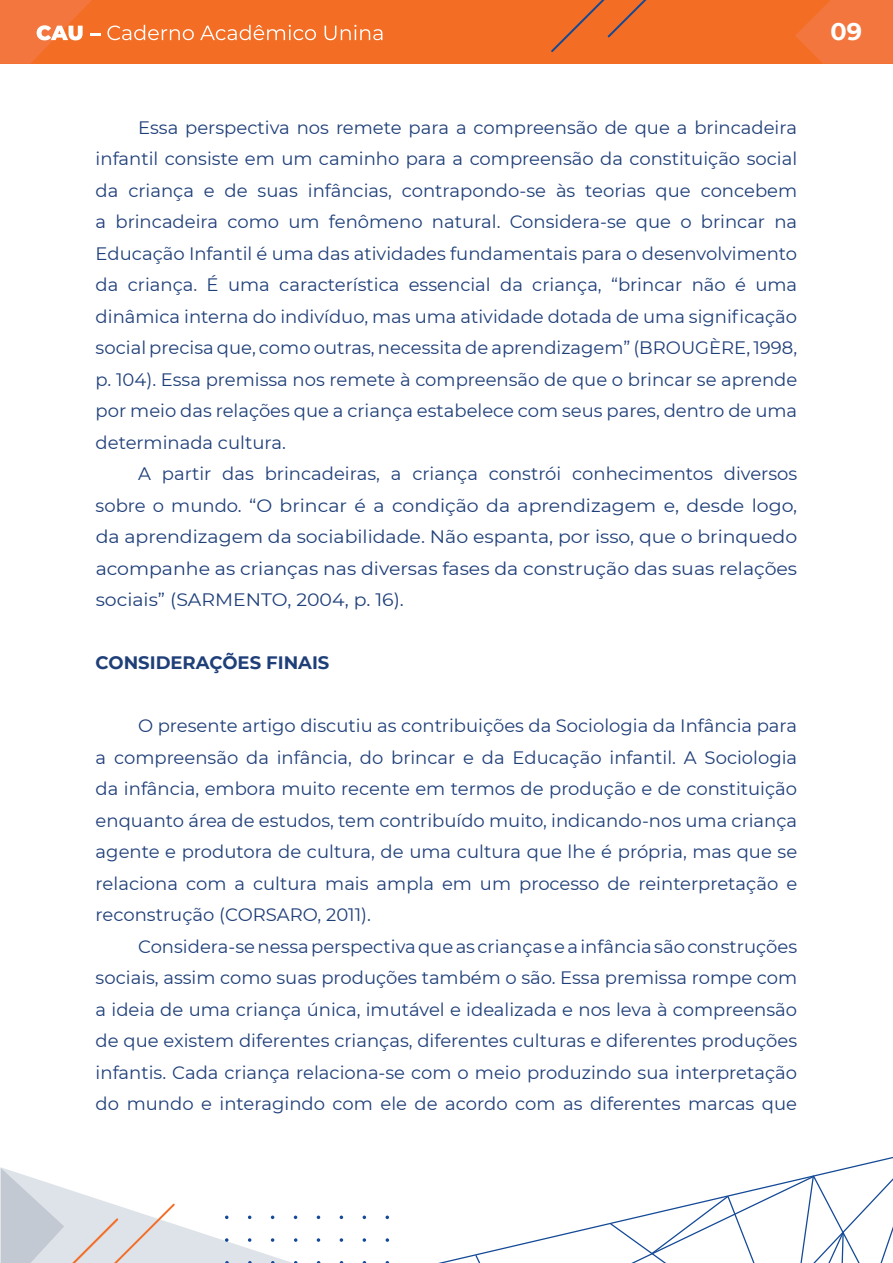
<style>
.page{position:relative;width:893px;height:1263px;background:#fff}
.page>*{position:absolute;margin:0;border:0;box-sizing:border-box;transform-origin:0 0}
.t1{font:700 24px "Montserrat";color:#fff}
.t2{font:18px/31.5px "Montserrat";color:#1f3f79;text-align:justify}
.t3{font:700 18px "Montserrat";color:#1f3f79}
</style>
<div class="page">
<div style="left:0;top:0;width:893px;height:64px;background:#f36e24"></div>
<svg style="left:795px;top:0;width:98px;height:64px"></svg>
<svg style="left:0;top:0;width:100px;height:64px"></svg>
<svg style="left:107px;top:25px;width:87px;height:15px"></svg>
<svg style="left:200px;top:25px;width:116px;height:15px"></svg>
<svg style="left:325px;top:25px;width:57px;height:15px"></svg>
<svg style="left:551px;top:0;width:96px;height:52px"></svg>
<svg style="left:438px;top:1156px;width:455px;height:107px"></svg>
<svg style="left:475px;top:1255px;width:5px;height:8px"></svg>
<svg style="left:610px;top:1175px;width:283px;height:88px"></svg>
<svg style="left:317px;top:1215px;width:3px;height:4px"></svg>
<svg style="left:340px;top:1215px;width:3px;height:4px"></svg>
<svg style="left:363px;top:1215px;width:3px;height:4px"></svg>
<svg style="left:385px;top:1215px;width:4px;height:4px"></svg>
<svg style="left:317px;top:1238px;width:3px;height:4px"></svg>
<svg style="left:340px;top:1238px;width:3px;height:4px"></svg>
<svg style="left:363px;top:1238px;width:3px;height:4px"></svg>
<svg style="left:386px;top:1238px;width:3px;height:4px"></svg>
<svg style="left:1px;top:1167px;width:296px;height:96px"></svg>
<p class="t2" style="left:96px;top:111px;width:703px;text-indent:43px">Essa perspectiva nos remete para a compreensão de que a brincadeira infantil consiste em um caminho para a compreensão da constituição social da criança e de suas infâncias, contrapondo-se às teorias que concebem a brincadeira como um fenômeno natural. Considera-se que o brincar na Educação Infantil é uma das atividades fundamentais para o desenvolvimento da criança. É uma característica essencial da criança, “brincar não é uma dinâmica interna do indivíduo, mas uma atividade dotada de uma significação social precisa que, como outras, necessita de aprendizagem” (BROUGÈRE, 1998, p. 104). Essa premissa nos remete à compreensão de que o brincar se aprende por meio das relações que a criança estabelece com seus pares, dentro de uma determinada cultura.</p>
<p class="t2" style="left:96px;top:457px;width:703px;text-indent:43px">A partir das brincadeiras, a criança constrói conhecimentos diversos sobre o mundo. “O brincar é a condição da aprendizagem e, desde logo, da aprendizagem da sociabilidade. Não espanta, por isso, que o brinquedo acompanhe as crianças nas diversas fases da construção das suas relações sociais” (SARMENTO, 2004, p. 16).</p>
<p class="t3" style="left:96px;top:650px;width:235px">CONSIDERAÇÕES FINAIS</p>
<p class="t2" style="left:96px;top:709px;width:703px;text-indent:43px">O presente artigo discutiu as contribuições da Sociologia da Infância para a compreensão da infância, do brincar e da Educação infantil. A Sociologia da infância, embora muito recente em termos de produção e de constituição enquanto área de estudos, tem contribuído muito, indicando-nos uma criança agente e produtora de cultura, de uma cultura que lhe é própria, mas que se relaciona com a cultura mais ampla em um processo de reinterpretação e reconstrução (CORSARO, 2011).</p>
<p class="t2" style="left:96px;top:930px;width:703px;text-indent:43px">Considera-se nessa perspectiva que as crianças e a infância são construções sociais, assim como suas produções também o são. Essa premissa rompe com a ideia de uma criança única, imutável e idealizada e nos leva à compreensão de que existem diferentes crianças, diferentes culturas e diferentes produções infantis. Cada criança relaciona-se com o meio produzindo sua interpretação do mundo e interagindo com ele de acordo com as diferentes marcas que</p>
<h1 class="t1" style="left:830px;top:14px;width:33px">09</h1>
</div>
